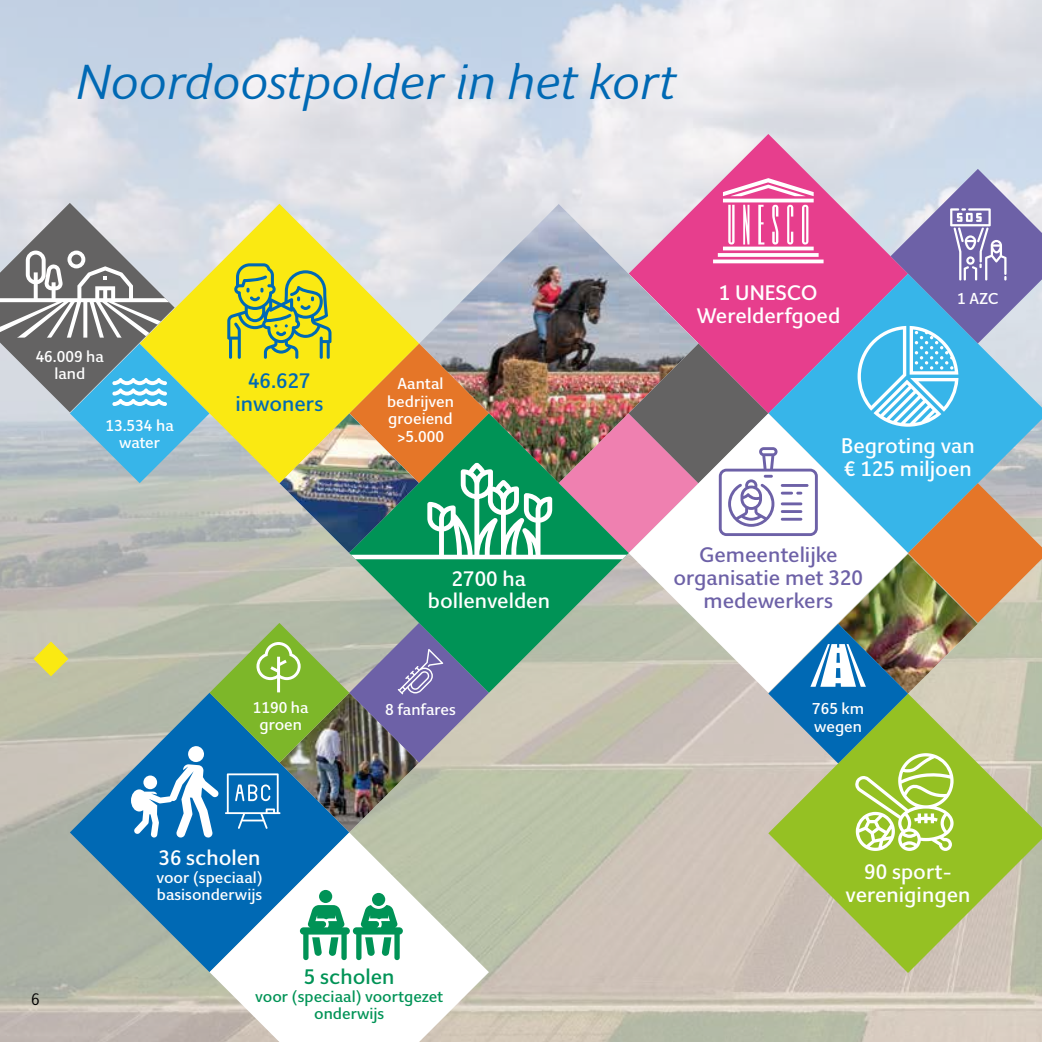
<style>
.page{position:relative;width:1042px;height:1042px;background:#fff}
.page>*{position:absolute;margin:0;border:0;box-sizing:border-box;transform-origin:0 0}
.t1{font:italic 49px "Giacomo";color:#0069b4}
.t2{font:500 21px/22.8px "Giacomo";color:#fff;text-align:center}
.t3{font:500 21px/22.8px "Giacomo";color:#6d61a7;text-align:center}
.t4{font:500 21px/22.8px "Giacomo";color:#0069b4;text-align:center}
.t5{font:500 21px "Giacomo";color:#009356}
.t6{font:16.62px "Giacomo";color:#000}
.t7{font:500 15.75px/17.5px "Giacomo";color:#fff;text-align:center}
.t8{font:500 15.75px/17.5px "Giacomo";color:#009356;text-align:center}
</style>
<div class="page">
<svg style="left:628px;top:134px;width:280px;height:35px"></svg>
<svg style="left:768px;top:851px;width:274px;height:122px;background:#b1bf73"></svg>
<svg style="left:70px;top:851px;width:139px;height:121px;background:#6294ab"></svg>
<svg style="left:209px;top:851px;width:280px;height:191px"></svg>
<div style="left:319px;top:890px;width:13px;height:13px;background:#009356;border-radius:50%"></div>
<svg style="left:300px;top:905px;width:103px;height:55px"></svg>
<div style="left:372px;top:893px;width:13px;height:13px;background:#009356;border-radius:50%"></div>
<img style="left:0;top:169px;width:1042px;height:682px">
<h1 class="t1" style="left:74px;top:54px;width:602px">Noordoostpolder in het kort</h1>
<p class="t7" style="left:36px;top:348px;width:70px">46.009 ha land</p>
<p class="t7" style="left:105px;top:417px;width:70px">13.534 ha water</p>
<h2 class="t4" style="left:235px;top:370px;width:89px">46.627 inwoners</h2>
<p class="t7" style="left:387px;top:375px;width:68px">Aantal bedrijven groeiend &gt;5.000</p>
<h2 class="t2" style="left:696px;top:282px;width:145px">1 UNESCO<br>Werelderfgoed</h2>
<p class="t7" style="left:957px;top:290px;width:43px">1 AZC</p>
<h2 class="t2" style="left:841px;top:435px;width:135px;text-align:left">Begroting van € 125 miljoen</h2>
<p class="t6" style="left:31px;top:990px;width:10px">6</p>
<h2 class="t2" style="left:428px;top:567px;width:124px">2700 ha bollenvelden</h2>
<p class="t7" style="left:253px;top:699px;width:57px">1190 ha</p>
<p class="t7" style="left:385px;top:701px;width:72px">8 fanfares</p>
<p class="t7" style="left:259px;top:716px;width:44px">groen</p>
<h2 class="t2" style="left:158px;top:847px;width:104px">36 scholen</h2>
<p class="t7" style="left:156px;top:869px;width:108px;text-align:left">voor (speciaal) basisonderwijs</p>
<h2 class="t5" style="left:304px;top:965px;width:92px">5 scholen</h2>
<p class="t8" style="left:255px;top:988px;width:189px">voor (speciaal) voortgezet onderwijs</p>
<h2 class="t3" style="left:673px;top:544px;width:191px">Gemeentelijke organisatie met 320 medewerkers</h2>
<p class="t7" style="left:812px;top:700px;width:54px;text-align:left">765 km wegen</p>
<h2 class="t2" style="left:845px;top:861px;width:126px">90 sport&shy;verenigingen</h2>
</div>
